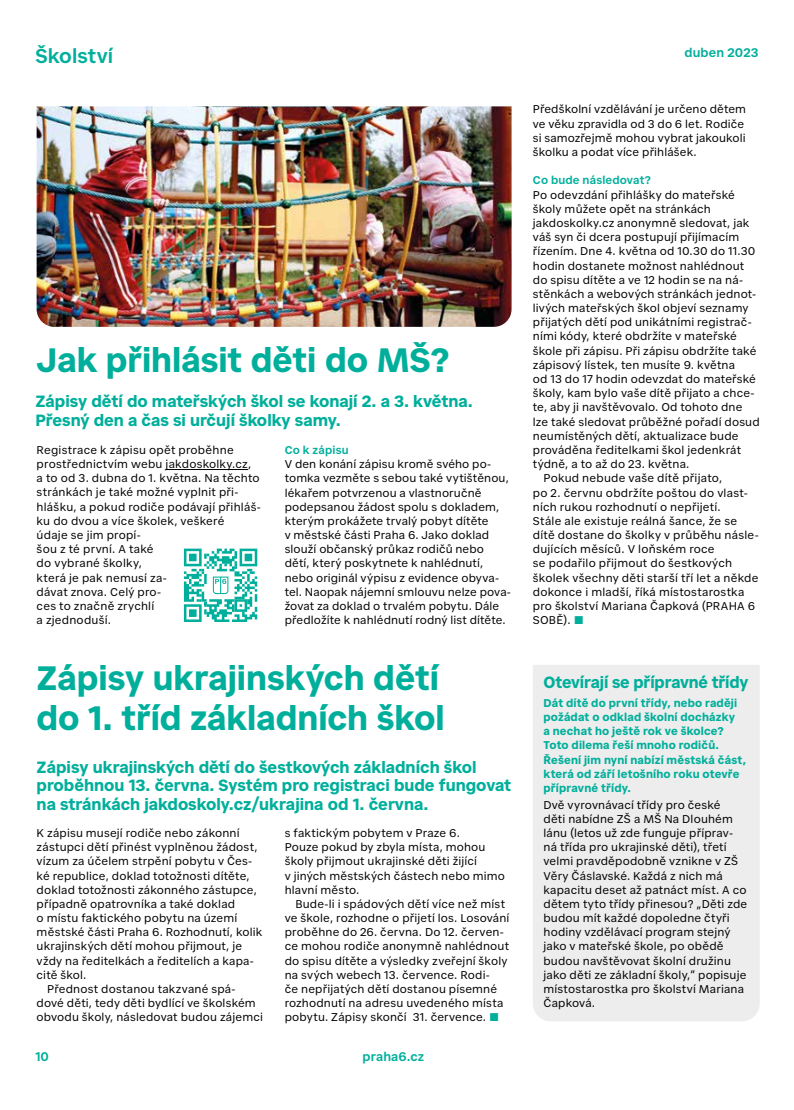
<style>
.page{position:relative;width:794px;height:1110px;background:#fff}
.page>*{position:absolute;margin:0;border:0;box-sizing:border-box;transform-origin:0 0}
.t1{font:700 33.75px/40.5px "Civil Premium";color:#00af9b}
.t2{font:600 20px "Civil Premium";color:#00af9b}
.t3{font:700 16.25px/18.8px "Civil Premium";color:#00af9b}
.t4{font:600 12.5px "Civil Premium";letter-spacing:.01em;color:#00af9b}
.t5{font:11.25px/14.1px "Civil Premium";letter-spacing:.015em;color:#000}
.t6{font:700 11.25px/14.1px "Civil Premium";letter-spacing:.015em;color:#00af9b}
.t7{font:600 11.25px "Civil Premium";letter-spacing:.015em;color:#00af9b}
.s1{color:#00af9b}
</style>
<div class="page">
<div style="left:533px;top:665px;width:226px;height:355px;background:#ededed"></div>
<hr style="left:166px;top:469px;width:82px;height:1px;background:#000">
<img style="left:37px;top:106px;width:474px;height:221px">
<svg style="left:184px;top:548px;width:73px;height:73px"></svg>
<h2 class="t2" style="left:35px;top:41px;width:79px">Školství</h2>
<p class="t4" style="left:684px;top:43px;width:75px">duben 2023</p>
<h1 class="t1" style="left:37px;top:337px;width:414px">Jak přihlásit děti do MŠ?</h1>
<h3 class="t3" style="left:35px;top:390px;width:439px">Zápisy dětí do mateřských škol se konají 2. a 3. května.<br>Přesný den a čas si určují školky samy.</h3>
<p class="t5" style="left:37px;top:441px;width:226px">Registrace k zápisu opět proběhne prostřednictvím webu jakdoskolky.cz,<br>a to od 3. dubna do 1. května. Na těchto stránkách je také možné vyplnit při&shy;hlášku, a pokud rodiče podávají přihláš&shy;ku do dvou a více školek, veškeré<br>údaje se jim propí-<br>šou z té první. A také<br>do vybrané školky,<br>která je pak nemusí za-<br>dávat znova. Celý pro-<br>ces to značně zrychlí<br>a zjednoduší.</p>
<p class="t7" style="left:285px;top:441px;width:65px">Co k zápisu</p>
<p class="t5" style="left:285px;top:456px;width:228px">V den konání zápisu kromě svého po&shy;tomka vezměte s sebou také vytištěnou, lékařem potvrzenou a vlastnoručně podepsanou žádost spolu s dokladem, kterým prokážete trvalý pobyt dítěte<br>v městské části Praha 6. Jako doklad slouží občanský průkaz rodičů nebo dětí, který poskytnete k nahlédnutí, nebo originál výpisu z evidence obyva&shy;tel. Naopak nájemní smlouvu nelze pova&shy;žovat za doklad o trvalém pobytu. Dále předložíte k nahlédnutí rodný list dítěte.</p>
<h1 class="t1" style="left:37px;top:654px;width:409px">Zápisy ukrajinských dětí do 1. tříd základních škol</h1>
<h3 class="t3" style="left:37px;top:755px;width:476px">Zápisy ukrajinských dětí do šestkových základních škol proběhnou 13. června. Systém pro registraci bude fungovat na stránkách jakdoskoly.cz/ukrajina od 1. června.</h3>
<p class="t5" style="left:37px;top:824px;width:204px">K zápisu musejí rodiče nebo zákonní</p>
<p class="t5" style="left:37px;top:838px;width:222px">zástupci dětí přinést vyplněnou žádost,</p>
<p class="t5" style="left:37px;top:853px;width:217px">vízum za účelem strpění pobytu v Čes-</p>
<p class="t5" style="left:37px;top:867px;width:215px">ké republice, doklad totožnosti dítěte,</p>
<p class="t5" style="left:37px;top:881px;width:222px">doklad totožnosti zákonného zástupce,</p>
<p class="t5" style="left:37px;top:895px;width:200px">případně opatrovníka a také doklad</p>
<p class="t5" style="left:37px;top:909px;width:202px">o místu faktického pobytu na území</p>
<p class="t5" style="left:37px;top:923px;width:227px">městské části Praha 6. Rozhodnutí, kolik</p>
<p class="t5" style="left:37px;top:938px;width:207px">ukrajinských dětí mohou přijmout, je</p>
<p class="t5" style="left:37px;top:952px;width:219px">vždy na ředitelkách a ředitelích a kapa-</p>
<p class="t5" style="left:37px;top:966px;width:51px">citě škol.</p>
<p class="t5" style="left:47px;top:980px;width:189px">Přednost dostanou takzvané spá-</p>
<p class="t5" style="left:37px;top:994px;width:221px">dové děti, tedy děti bydlící ve školském</p>
<p class="t5" style="left:37px;top:1008px;width:228px">obvodu školy, následovat budou zájemci</p>
<p class="t5" style="left:285px;top:824px;width:222px">s faktickým pobytem v Praze 6.<br>Pouze pokud by zbyla místa, mohou školy přijmout ukrajinské děti žijící<br>v jiných městských částech nebo mimo hlavní město.</p>
<p class="t5" style="left:285px;top:895px;width:226px;text-indent:11px">Bude-li i spádových dětí více než míst ve škole, rozhodne o přijetí los. Losování proběhne do 26. června. Do 12. červen&shy;ce mohou rodiče anonymně nahlédnout do spisu dítěte a výsledky zveřejní školy na svých webech 13. července. Rodi-<br>če nepřijatých dětí dostanou písemné rozhodnutí na adresu uvedeného místa pobytu. Zápisy skončí 31. července. <span class="s1">■</span></p>
<p class="t4" style="left:35px;top:1047px;width:15px">10</p>
<p class="t4" style="left:363px;top:1047px;width:63px">praha6.cz</p>
<p class="t5" style="left:533px;top:101px;width:215px">Předškolní vzdělávání je určeno dětem ve věku zpravidla od 3 do 6 let. Rodiče si samozřejmě mohou vybrat jakoukoli školku a podat více přihlášek.</p>
<p class="t7" style="left:533px;top:172px;width:119px">Co bude následovat?</p>
<p class="t5" style="left:533px;top:186px;width:204px">Po odevzdání přihlášky do mateřské</p>
<p class="t5" style="left:533px;top:201px;width:180px">školy můžete opět na stránkách</p>
<p class="t5" style="left:533px;top:215px;width:218px">jakdoskolky.cz anonymně sledovat, jak</p>
<p class="t5" style="left:533px;top:229px;width:208px">váš syn či dcera postupují přijímacím</p>
<p class="t5" style="left:533px;top:243px;width:224px">řízením. Dne 4. května od 10.30 do 11.30</p>
<p class="t5" style="left:533px;top:257px;width:213px">hodin dostanete možnost nahlédnout</p>
<p class="t5" style="left:533px;top:271px;width:212px">do spisu dítěte a ve 12 hodin se na ná-</p>
<p class="t5" style="left:533px;top:286px;width:225px">stěnkách a webových stránkách jednot-</p>
<p class="t5" style="left:533px;top:300px;width:217px">livých mateřských škol objeví seznamy</p>
<p class="t5" style="left:533px;top:314px;width:220px">přijatých dětí pod unikátními registrač-</p>
<p class="t5" style="left:533px;top:328px;width:206px">ními kódy, které obdržíte v mateřské</p>
<p class="t5" style="left:533px;top:342px;width:225px">škole při zápisu. Při zápisu obdržíte také</p>
<p class="t5" style="left:533px;top:356px;width:204px">zápisový lístek, ten musíte 9. května</p>
<p class="t5" style="left:533px;top:371px;width:225px">od 13 do 17 hodin odevzdat do mateřské</p>
<p class="t5" style="left:533px;top:385px;width:223px">školy, kam bylo vaše dítě přijato a chce-</p>
<p class="t5" style="left:533px;top:399px;width:211px">te, aby ji navštěvovalo. Od tohoto dne</p>
<p class="t5" style="left:533px;top:413px;width:228px">lze také sledovat průběžné pořadí dosud</p>
<p class="t5" style="left:533px;top:427px;width:207px">neumístěných dětí, aktualizace bude</p>
<p class="t5" style="left:533px;top:442px;width:210px">prováděna ředitelkami škol jedenkrát</p>
<p class="t5" style="left:533px;top:456px;width:158px">týdně, a to až do 23. května.</p>
<p class="t5" style="left:543px;top:470px;width:180px">Pokud nebude vaše dítě přijato,</p>
<p class="t5" style="left:533px;top:484px;width:216px">po 2. červnu obdržíte poštou do vlast-</p>
<p class="t5" style="left:533px;top:498px;width:189px">ních rukou rozhodnutí o nepřijetí.</p>
<p class="t5" style="left:533px;top:512px;width:206px">Stále ale existuje reálná šance, že se</p>
<p class="t5" style="left:533px;top:527px;width:226px">dítě dostane do školky v průběhu násle-</p>
<p class="t5" style="left:533px;top:541px;width:183px">dujících měsíců. V loňském roce</p>
<p class="t5" style="left:533px;top:555px;width:201px">se podařilo přijmout do šestkových</p>
<p class="t5" style="left:533px;top:569px;width:227px">školek všechny děti starší tří let a někde</p>
<p class="t5" style="left:533px;top:583px;width:213px">dokonce i mladší, říká místostarostka</p>
<p class="t5" style="left:533px;top:597px;width:224px">pro školství Mariana Čapková (PRAHA 6</p>
<p class="t5" style="left:533px;top:612px;width:52px">SOBĚ). <span class="s1">■</span></p>
<h3 class="t3" style="left:543px;top:670px;width:206px">Otevírají se přípravné třídy</h3>
<p class="t6" style="left:543px;top:694px;width:204px">Dát dítě do první třídy, nebo raději požádat o odklad školní docházky<br>a nechat ho ještě rok ve školce?<br>Toto dilema řeší mnoho rodičů.<br>Řešení jim nyní nabízí městská část, která od září letošního roku otevře přípravné třídy.</p>
<p class="t5" style="left:543px;top:796px;width:205px">Dvě vyrovnávací třídy pro české<br>děti nabídne ZŠ a MŠ Na Dlouhém lánu (letos už zde funguje příprav&shy;ná třída pro ukrajinské děti), třetí velmi pravděpodobně vznikne v ZŠ<br>Věry Čáslavské. Každá z nich má kapacitu deset až patnáct míst. A co dětem tyto třídy přinesou? „Děti zde budou mít každé dopoledne čtyři hodiny vzdělávací program stejný jako v mateřské škole, po obědě budou navštěvovat školní družinu jako děti ze základní školy,“ popisuje místostarostka pro školství Mariana<br>Čapková.</p>
</div>
